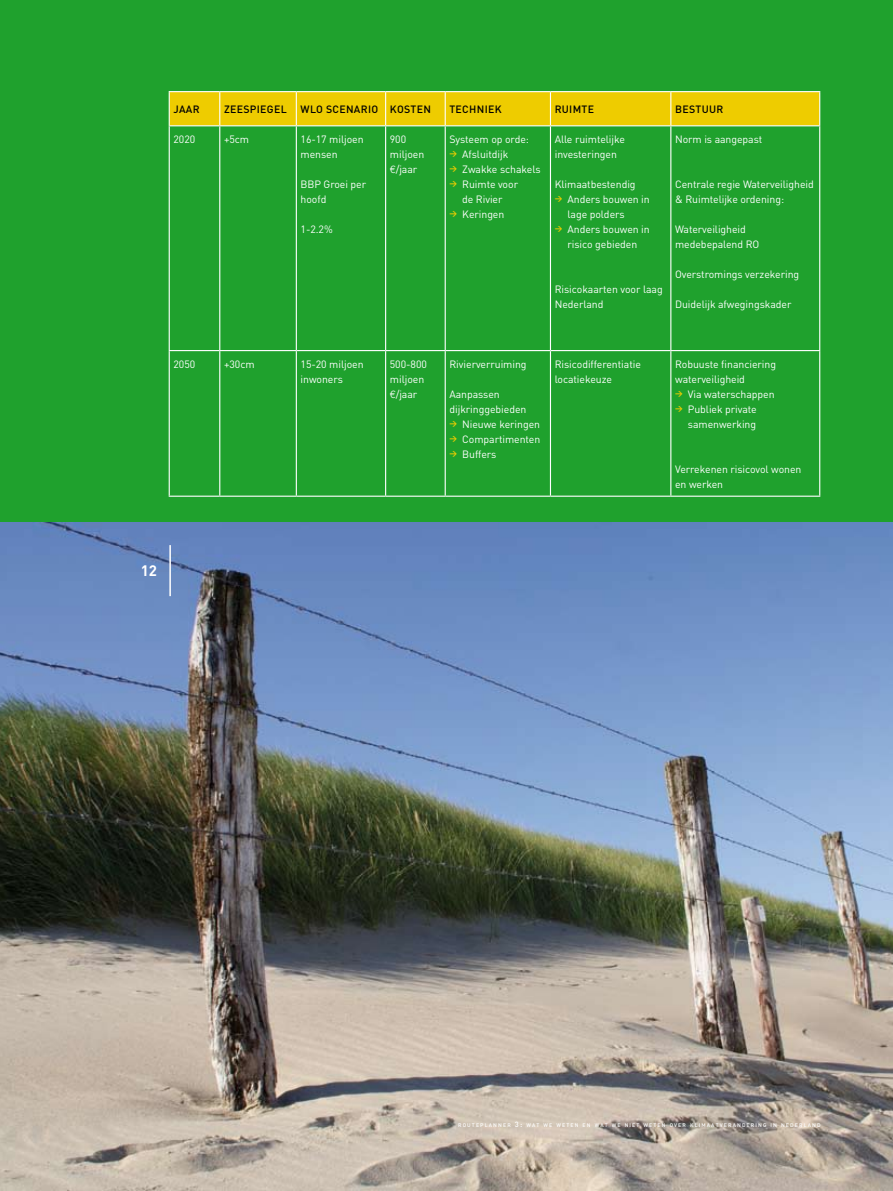
<style>
.page{position:relative;width:893px;height:1191px;background:#fff}
.page>*{position:absolute;margin:0;border:0;box-sizing:border-box;transform-origin:0 0}
.t1{font:700 15px "DIN";color:#fff}
.t2{font:10.5px/15px "DIN";letter-spacing:-.005em;color:#fff}
.t3{font:500 10.5px "DIN";letter-spacing:.03em;color:#000}
.t4{font:500 5.25px "DIN";letter-spacing:.215em;color:#fff}
.s1{font-family:"Univers LT";font-weight:300}
.s2{font-weight:700;font-size:7.5px;color:#ec0}
.s3{font-size:7.5px}
</style>
<div class="page">
<div style="left:0;top:0;width:893px;height:522px;background:#1fa12d"></div>
<div style="left:170px;top:92px;width:649px;height:33px;background:#ec0"></div>
<hr style="left:169px;top:91px;width:51px;height:1px;background:#fff">
<hr style="left:169px;top:92px;width:1px;height:33px;background:#fff">
<hr style="left:220px;top:91px;width:76px;height:1px;background:#fff">
<hr style="left:219px;top:92px;width:1px;height:33px;background:#fff">
<hr style="left:296px;top:91px;width:90px;height:1px;background:#fff">
<hr style="left:296px;top:92px;width:1px;height:33px;background:#fff">
<hr style="left:386px;top:91px;width:59px;height:1px;background:#fff">
<hr style="left:385px;top:92px;width:1px;height:33px;background:#fff">
<hr style="left:445px;top:91px;width:105px;height:1px;background:#fff">
<hr style="left:445px;top:92px;width:1px;height:33px;background:#fff">
<hr style="left:550px;top:91px;width:121px;height:1px;background:#fff">
<hr style="left:550px;top:92px;width:1px;height:33px;background:#fff">
<hr style="left:671px;top:91px;width:149px;height:1px;background:#fff">
<hr style="left:670px;top:92px;width:1px;height:33px;background:#fff">
<hr style="left:819px;top:92px;width:1px;height:33px;background:#fff">
<hr style="left:169px;top:125px;width:51px;height:1px;background:#fff">
<hr style="left:169px;top:126px;width:1px;height:224px;background:#fff">
<hr style="left:220px;top:125px;width:76px;height:1px;background:#fff">
<hr style="left:219px;top:126px;width:1px;height:224px;background:#fff">
<hr style="left:296px;top:125px;width:90px;height:1px;background:#fff">
<hr style="left:296px;top:126px;width:1px;height:224px;background:#fff">
<hr style="left:386px;top:125px;width:59px;height:1px;background:#fff">
<hr style="left:385px;top:126px;width:1px;height:224px;background:#fff">
<hr style="left:445px;top:125px;width:105px;height:1px;background:#fff">
<hr style="left:445px;top:126px;width:1px;height:224px;background:#fff">
<hr style="left:550px;top:125px;width:121px;height:1px;background:#fff">
<hr style="left:550px;top:126px;width:1px;height:224px;background:#fff">
<hr style="left:671px;top:125px;width:149px;height:1px;background:#fff">
<hr style="left:670px;top:126px;width:1px;height:224px;background:#fff">
<hr style="left:819px;top:126px;width:1px;height:224px;background:#fff">
<hr style="left:169px;top:350px;width:51px;height:1px;background:#fff">
<hr style="left:169px;top:351px;width:1px;height:144px;background:#fff">
<hr style="left:220px;top:350px;width:76px;height:1px;background:#fff">
<hr style="left:219px;top:351px;width:1px;height:144px;background:#fff">
<hr style="left:296px;top:350px;width:90px;height:1px;background:#fff">
<hr style="left:296px;top:351px;width:1px;height:144px;background:#fff">
<hr style="left:386px;top:350px;width:59px;height:1px;background:#fff">
<hr style="left:385px;top:351px;width:1px;height:144px;background:#fff">
<hr style="left:445px;top:350px;width:105px;height:1px;background:#fff">
<hr style="left:445px;top:351px;width:1px;height:144px;background:#fff">
<hr style="left:550px;top:350px;width:121px;height:1px;background:#fff">
<hr style="left:550px;top:351px;width:1px;height:144px;background:#fff">
<hr style="left:671px;top:350px;width:149px;height:1px;background:#fff">
<hr style="left:670px;top:351px;width:1px;height:144px;background:#fff">
<hr style="left:819px;top:351px;width:1px;height:144px;background:#fff">
<hr style="left:169px;top:495px;width:51px;height:2px;background:#fff">
<hr style="left:220px;top:495px;width:76px;height:2px;background:#fff">
<hr style="left:296px;top:495px;width:90px;height:2px;background:#fff">
<hr style="left:386px;top:495px;width:59px;height:2px;background:#fff">
<hr style="left:445px;top:495px;width:105px;height:2px;background:#fff">
<hr style="left:550px;top:495px;width:121px;height:2px;background:#fff">
<hr style="left:671px;top:495px;width:149px;height:2px;background:#fff">
<img style="left:0;top:522px;width:893px;height:669px">
<hr style="left:169px;top:545px;width:2px;height:51px;background:#fff">
<p class="t3" style="left:173px;top:103px;width:14px">JAAR</p>
<p class="t3" style="left:224px;top:103px;width:64px">ZEE-SPIEGEL</p>
<p class="t3" style="left:301px;top:103px;width:54px">WLO SCENAR</p>
<p class="t3" style="left:368px;top:103px;width:63px">IO KOSTEN</p>
<p class="t3" style="left:449px;top:103px;width:53px">TECHN IEK</p>
<p class="t3" style="left:555px;top:103px;width:41px">RUIMTE</p>
<p class="t3" style="left:675px;top:103px;width:48px">BESTUUR</p>
<p class="t2" style="left:173px;top:131px;width:23px">2020</p>
<p class="t2" style="left:224px;top:131px;width:27px">+5cm</p>
<p class="t2" style="left:301px;top:131px;width:65px">16-17 miljoen mensen</p>
<p class="t2" style="left:301px;top:176px;width:67px">BBP Groei per hoofd</p>
<p class="t2" style="left:301px;top:221px;width:34px">1-2.2%</p>
<p class="t2" style="left:390px;top:131px;width:36px">900 miljoen <span class="s1">€</span>/jaar</p>
<p class="t2" style="left:449px;top:131px;width:81px">Systeem op orde:</p>
<p class="t2" style="left:555px;top:131px;width:72px">Alle ruimtelijke investeringen</p>
<p class="t2" style="left:555px;top:176px;width:82px">Klimaatbestendig</p>
<p class="t2" style="left:555px;top:191px;width:97px"><span class="s2">&gt;</span> Anders bouwen in</p>
<p class="t2" style="left:567px;top:206px;width:59px">lage polders</p>
<p class="t2" style="left:555px;top:221px;width:97px"><span class="s2">&gt;</span> Anders bouwen in</p>
<p class="t2" style="left:567px;top:236px;width:71px">risico gebieden</p>
<p class="t2" style="left:555px;top:281px;width:110px">Risicokaarten voor laag<br>Nederland</p>
<p class="t2" style="left:675px;top:131px;width:89px">Norm is aangepast</p>
<p class="t2" style="left:675px;top:176px;width:140px">Centrale regie Waterveiligheid &amp; Ruimtelijke ordening:</p>
<p class="t2" style="left:675px;top:221px;width:86px">Waterveiligheid medebepalend RO</p>
<p class="t2" style="left:675px;top:266px;width:126px">Overstromings verzekering</p>
<p class="t2" style="left:675px;top:296px;width:118px">Duidelijk afwegingskader</p>
<p class="t2" style="left:449px;top:146px;width:60px"><span class="s2">&gt;</span> Afsluitdijk</p>
<p class="t2" style="left:449px;top:161px;width:93px"><span class="s2">&gt;</span> Zwakke schakels</p>
<p class="t2" style="left:449px;top:176px;width:70px"><span class="s2">&gt;</span> Ruimte voor</p>
<p class="t2" style="left:462px;top:191px;width:42px">de Rivier</p>
<p class="t2" style="left:449px;top:206px;width:56px"><span class="s2">&gt;</span> Keringen</p>
<p class="t2" style="left:173px;top:356px;width:23px">2050</p>
<p class="t2" style="left:224px;top:356px;width:32px">+30cm</p>
<p class="t2" style="left:301px;top:356px;width:65px">15-20 miljoen inwoners</p>
<p class="t2" style="left:390px;top:356px;width:39px">500-800 miljoen <span class="s1">€</span>/jaar</p>
<p class="t2" style="left:449px;top:356px;width:79px">Rivierverruiming</p>
<p class="t2" style="left:449px;top:386px;width:92px">Aanpassen dijkringgebieden<br><span class="s2">&gt;</span> Nieuwe keringen <span class="s2">&gt;</span> Compartimenten <span class="s2">&gt;</span> Buffers</p>
<p class="t2" style="left:555px;top:356px;width:88px">Risicodifferentiatie locatiekeuze</p>
<p class="t2" style="left:675px;top:356px;width:102px">Robuuste financiering</p>
<p class="t2" style="left:675px;top:371px;width:71px">waterveiligheid</p>
<p class="t2" style="left:675px;top:386px;width:101px"><span class="s2">&gt;</span> Via waterschappen</p>
<p class="t2" style="left:675px;top:401px;width:83px"><span class="s2">&gt;</span> Publiek private</p>
<p class="t2" style="left:688px;top:416px;width:70px">samenwerking</p>
<p class="t2" style="left:675px;top:461px;width:128px">Verrekenen risicovol wonen en werken</p>
<h1 class="t1" style="left:141px;top:561px;width:8px">12</h1>
<p class="t4" style="left:458px;top:1121px;width:364px">ROUTEPLANNER <span class="s3">3:</span> WAT WE WETEN EN WAT WE NIET WETEN OVER KLIMAATVERANDERING IN NEDERLAND</p>
</div>
